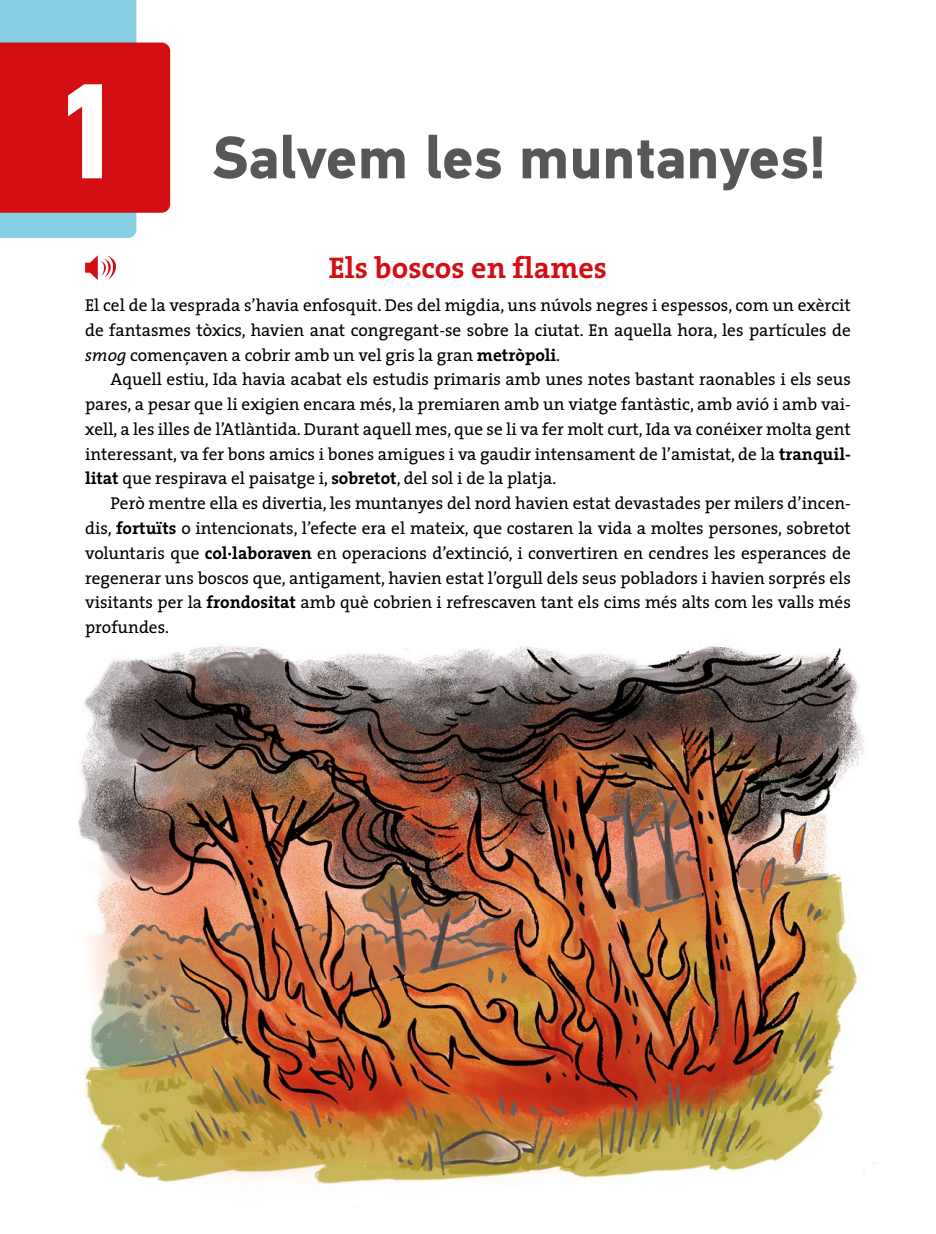
<style>
.page{position:relative;width:936px;height:1234px;background:#fff}
.page>*{position:absolute;margin:0;border:0;box-sizing:border-box;transform-origin:0 0}
.t1{font:700 135px "PF Din Text Pro";color:#fff}
.t2{font:700 60px "PF Din Text Pro";color:#575756}
.Títol_text{font:700 30px "The Serif";color:#d40f14}
.Text_2a{font:17.25px/24.8px "The Serif";color:#000;text-align:justify}
.s1{font-style:italic}
.s2{font-weight:700}
</style>
<div class="page">
<svg style="left:0;top:0;width:170px;height:238px;background:#c3474f"></svg>
<img style="left:78px;top:643px;width:797px;height:565px">
<svg style="left:85px;top:255px;width:31px;height:25px"></svg>
<h1 class="t1" style="left:48px;top:50px;width:76px">1</h1>
<h2 class="t2" style="left:213px;top:121px;width:615px">Salvem les muntanyes!</h2>
<p class="Títol_text" style="left:329px;top:242px;width:280px">Els boscos en flames</p>
<p class="Text_2a" style="left:85px;top:292px;width:767px">El cel de la vesprada s’havia enfosquit. Des del migdia, uns núvols negres i espessos, com un exèrcit de fantasmes tòxics, havien anat congregant-se sobre la ciutat. En aquella hora, les partícules de <span class="s1">smog</span> començaven a cobrir amb un vel gris la gran <span class="s2">metròpoli</span>.</p>
<p class="Text_2a" style="left:85px;top:366px;width:767px;text-indent:26px">Aquell estiu, Ida havia acabat els estudis primaris amb unes notes bastant raonables i els seus pares, a pesar que li exigien encara més, la premiaren amb un viatge fantàstic, amb avió i amb vai&shy;xell, a les illes de l’Atlàntida. Durant aquell mes, que se li va fer molt curt, Ida va conéixer molta gent interessant, va fer bons amics i bones amigues i va gaudir intensament de l’amistat, de la <span class="s2">tranquil· litat</span> que respirava el paisatge i, <span class="s2">sobretot</span>, del sol i de la platja.</p>
<p class="Text_2a" style="left:85px;top:490px;width:767px;text-indent:26px">Però mentre ella es divertia, les muntanyes del nord havien estat devastades per milers d’incen&shy;dis, <span class="s2">fortuïts</span> o intencionats, l’efecte era el mateix, que costaren la vida a moltes persones, sobretot voluntaris que <span class="s2">col·laboraven</span> en operacions d’extinció, i convertiren en cendres les esperances de regenerar uns boscos que, antigament, havien estat l’orgull dels seus pobladors i havien sorprés els visitants per la <span class="s2">frondositat</span> amb què cobrien i refrescaven tant els cims més alts com les valls més profundes.</p>
</div>
